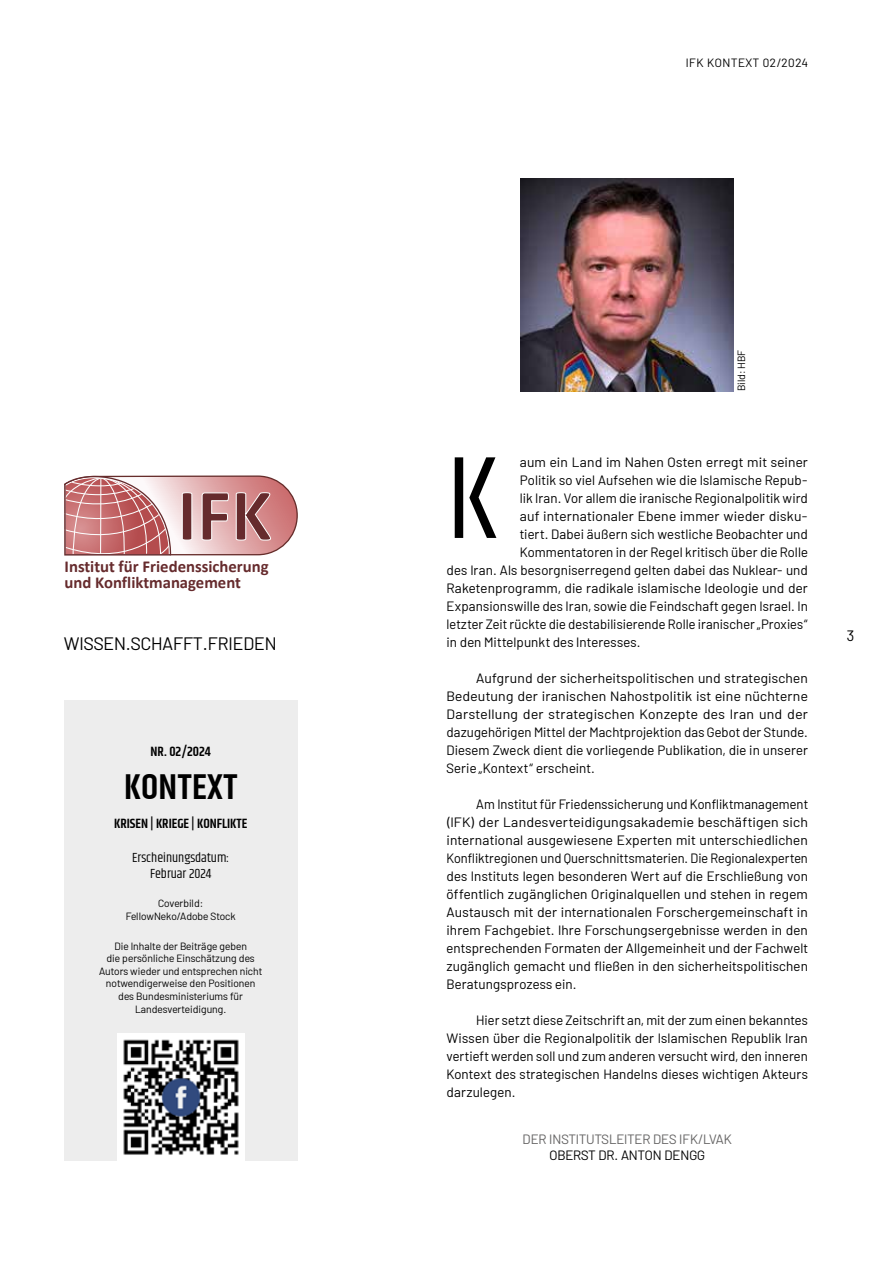
<style>
.page{position:relative;width:893px;height:1263px;background:#fff}
.page>*{position:absolute;margin:0;border:0;box-sizing:border-box;transform-origin:0 0}
.t1{font:120px "OEBH Headline";color:#000}
.t2{font:700 74.4px "Calibri";color:#662b2d}
.t3{font:700 36px "OEBH Headline";letter-spacing:.01em;color:#000}
.t4{font:18px "OEBH Text";color:#000}
.t5{font:700 16.65px/16.2px "Calibri";color:#662b2d}
.t6{font:15px "OEBH Text";color:#000}
.t7{font:13.5px/18px "OEBH Text";letter-spacing:.01em;color:#000;text-align:justify}
.t8{font:13.5px "OEBH Text";letter-spacing:.01em;color:#000;scale:1.04 1}
.t9{font:700 13.5px "OEBH Headline";color:#000}
.t10{font:13.5px/16.2px "OEBH Headline";color:#000;text-align:center}
.t11{font:13.5px "OEBH Text";color:#646363}
.t12{font:12px "OEBH Text";letter-spacing:.05em;color:#000}
.t13{font:10.5px/12.6px "OEBH Text";color:#000;text-align:center}
</style>
<div class="page">
<div style="left:64px;top:701px;width:234px;height:460px;background:#ededed"></div>
<img style="left:521px;top:179px;width:212px;height:212px">
<img style="left:117px;top:1033px;width:128px;height:128px">
<svg style="left:64px;top:475px;width:234px;height:81px;background:#d69fa0"></svg>
<h2 class="t2" style="left:177px;top:463px;width:96px">IFK</h2>
<p class="t5" style="left:65px;top:558px;width:206px">Institut für Friedenssicherung und Konfliktmanagement</p>
<h3 class="t4" style="left:64px;top:631px;width:214px">WISSEN.SCHAFFT.FRIEDEN</h3>
<p class="t9" style="left:151px;top:744px;width:62px">NR. 02/2024</p>
<h3 class="t3" style="left:124px;top:767px;width:115px">KONTEXT</h3>
<p class="t9" style="left:114px;top:816px;width:135px">KRISEN | KRIEGE | KONFLIKTE</p>
<p class="t10" style="left:132px;top:849px;width:98px">Erscheinungsdatum:<br>Februar 2024</p>
<p class="t13" style="left:126px;top:896px;width:111px">Coverbild:<br>FellowNeko/Adobe Stock</p>
<p class="t13" style="left:99px;top:939px;width:165px">Die Inhalte der Beiträge geben<br>die persönliche Einschätzung des<br>Autors wieder und entsprechen nicht notwendigerweise den Positionen des Bundesministeriums für<br>Landesverteidigung.</p>
<p class="t12" style="left:686px;top:54px;width:124px">IFK KONTEXT 02/2024</p>
<p class="t13" style="left:734px;top:391px;width:43px;rotate:-90deg">Bild: HBF</p>
<p class="t7" style="left:520px;top:452px;width:290px">aum ein Land im Nahen Osten erregt mit seiner</p>
<p class="t7" style="left:520px;top:470px;width:290px">Politik so viel Aufsehen wie die Islamische Repub-</p>
<p class="t7" style="left:520px;top:488px;width:290px">lik Iran. Vor allem die iranische Regionalpolitik wird</p>
<p class="t8" style="left:520px;top:506px;width:279px">auf internationaler Ebene immer wieder disku-</p>
<p class="t7" style="left:520px;top:524px;width:290px">tiert. Dabei äußern sich westliche Beobachter und</p>
<p class="t7" style="left:520px;top:542px;width:290px">Kommentatoren in der Regel kritisch über die Rolle</p>
<p class="t7" style="left:446px;top:560px;width:363px">des Iran. Als besorgniserregend gelten dabei das Nuklear- und</p>
<p class="t7" style="left:446px;top:578px;width:363px">Raketenprogramm, die radikale islamische Ideologie und der</p>
<p class="t7" style="left:446px;top:596px;width:363px">Expansionswille des Iran, sowie die Feindschaft gegen Israel. In</p>
<p class="t7" style="left:446px;top:614px;width:363px">letzter Zeit rückte die destabilisierende Rolle iranischer „Proxies“</p>
<p class="t7" style="left:446px;top:632px;width:196px">in den Mittelpunkt des Interesses.</p>
<p class="t7" style="left:446px;top:668px;width:363px;text-indent:30px">Aufgrund der sicherheitspolitischen und strategischen Bedeutung der iranischen Nahostpolitik ist eine nüchterne Darstellung der strategischen Konzepte des Iran und der dazugehörigen Mittel der Machtprojektion das Gebot der Stunde.<br>Diesem Zweck dient die vorliegende Publikation, die in unserer Serie „Kontext“ erscheint.</p>
<p class="t7" style="left:446px;top:794px;width:363px;text-indent:30px">Am Institut für Friedenssicherung und Konfliktmanagement (IFK) der Landesverteidigungsakademie beschäftigen sich international ausgewiesene Experten mit unterschiedlichen Konfliktregionen und Querschnittsmaterien. Die Regionalexperten des Instituts legen besonderen Wert auf die Erschließung von öffentlich zugänglichen Originalquellen und stehen in regem Austausch mit der internationalen Forschergemeinschaft in ihrem Fachgebiet. Ihre Forschungsergebnisse werden in den entsprechenden Formaten der Allgemeinheit und der Fachwelt zugänglich gemacht und fließen in den sicherheitspolitischen Beratungsprozess ein.</p>
<p class="t7" style="left:446px;top:1010px;width:363px;text-indent:30px">Hier setzt diese Zeitschrift an, mit der zum einen bekanntes Wissen über die Regionalpolitik der Islamischen Republik Iran vertieft werden soll und zum anderen versucht wird, den inneren Kontext des strategischen Handelns dieses wichtigen Akteurs darzulegen.</p>
<p class="t11" style="left:522px;top:1129px;width:211px">DER INSTITUTSLEITER DES IFK/LVAK</p>
<p class="t7" style="left:549px;top:1145px;width:157px">OBERST DR. ANTON DENGG</p>
<h1 class="t1" style="left:446px;top:433px;width:53px">K</h1>
<p class="t6" style="left:847px;top:625px;width:9px">3</p>
</div>
